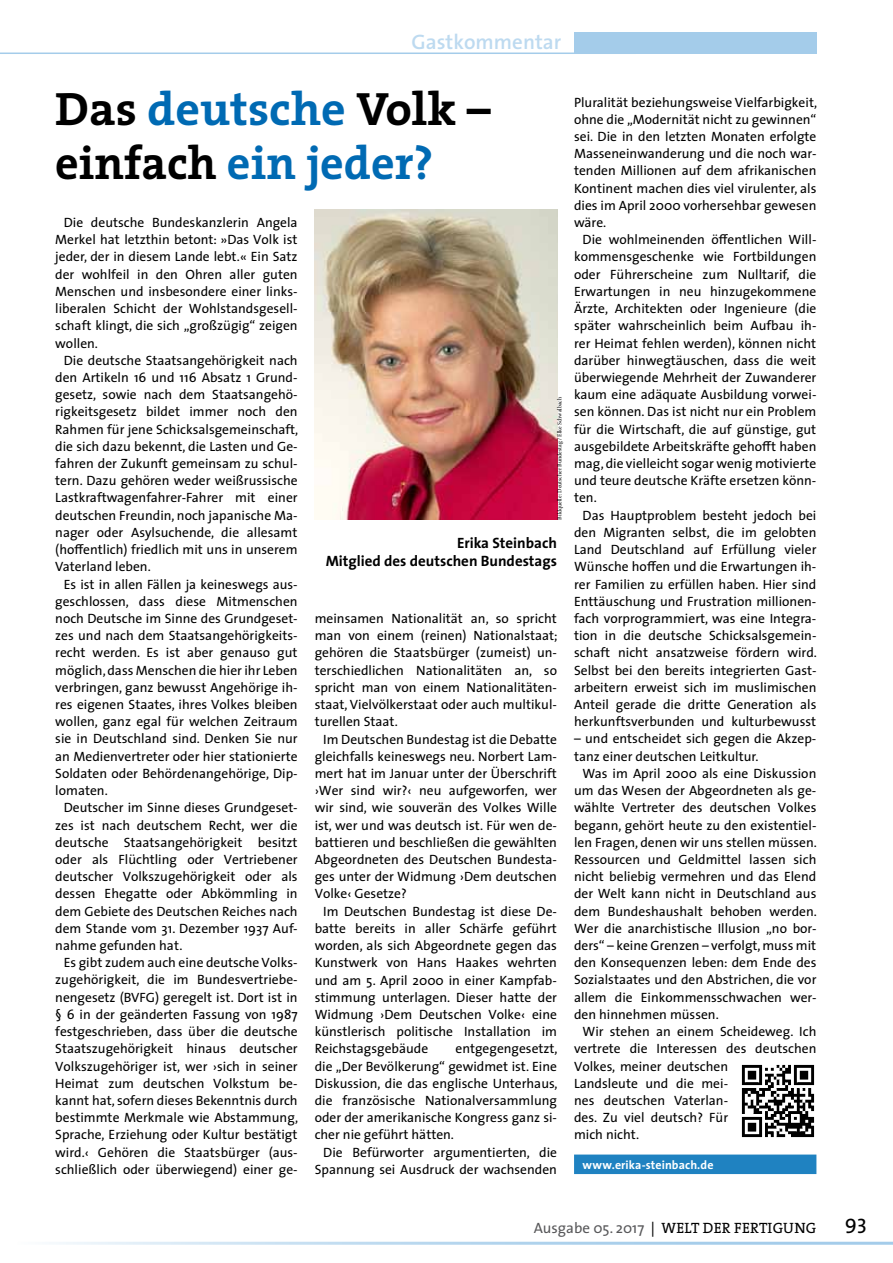
<style>
.page{position:relative;width:893px;height:1263px;background:#fff}
.page>*{position:absolute;margin:0;border:0;box-sizing:border-box;transform-origin:0 0}
.t1{font:700 47.1px/54px "The Serif";color:#006ab3}
.t2{font:600 21px "The Sans";color:#bddaf0}
.t3{font:21px "The Sans Regular Caps";color:#000}
.t4{font:700 15px/18px "The Sans";color:#000;text-align:right}
.t5{font:15px "The Serif";letter-spacing:.015em;color:#000}
.t6{font:13.5px/17.2px "The Sans";color:#000;text-align:justify}
.t7{font:700 12px "The Sans";letter-spacing:.01em;color:#fff}
.t8{font:6px "Minion Pro";color:#000}
.s1{color:#000}
.s2{font-family:"The Sans";color:#58585a}
.s3{font-family:"The Sans"}
</style>
<div class="page">
<div style="left:574px;top:33px;width:242px;height:21px;background:#a4ccea"></div>
<hr style="left:0;top:53px;width:636px;height:1px;background:#a4ccea">
<hr style="left:17px;top:1242px;width:876px;height:3px;background:#a4ccea">
<div style="left:574px;top:1154px;width:242px;height:20px;background:#1f82c1"></div>
<img style="left:315px;top:210px;width:242px;height:310px">
<img style="left:741px;top:1064px;width:74px;height:74px">
<h2 class="t2" style="left:411px;top:24px;width:151px">Gastkommentar</h2>
<h1 class="t1" style="left:55px;top:81px;width:437px"><span class="s1">Das</span> deutsche <span class="s1">Volk – einfach</span> ein jeder?</h1>
<p class="t6" style="left:55px;top:213px;width:244px;text-indent:9px">Die deutsche Bundeskanzlerin Angela Merkel hat letzthin betont: »Das Volk ist jeder, der in diesem Lande lebt.« Ein Satz der wohlfeil in den Ohren aller guten Menschen und insbesondere einer links&shy;liberalen Schicht der Wohlstandsgesell&shy;schaft klingt, die sich „großzügig“ zeigen wollen.</p>
<p class="t6" style="left:55px;top:351px;width:245px;text-indent:9px">Die deutsche Staatsangehörigkeit nach den Artikeln 16 und 116 Absatz 1 Grund&shy;gesetz, sowie nach dem Staatsangehö&shy;rigkeitsgesetz bildet immer noch den Rahmen für jene Schicksalsgemeinschaft, die sich dazu bekennt, die Lasten und Ge&shy;fahren der Zukunft gemeinsam zu schul&shy;tern. Dazu gehören weder weißrussische Lastkraftwagenfahrer-Fahrer mit einer deutschen Freundin, noch japanische Ma&shy;nager oder Asylsuchende, die allesamt (hoffentlich) friedlich mit uns in unserem Vaterland leben.</p>
<p class="t6" style="left:55px;top:575px;width:244px;text-indent:9px">Es ist in allen Fällen ja keineswegs aus&shy;geschlossen, dass diese Mitmenschen noch Deutsche im Sinne des Grundgeset&shy;zes und nach dem Staatsangehörigkeits&shy;recht werden. Es ist aber genauso gut möglich, dass Menschen die hier ihr Leben verbringen, ganz bewusst Angehörige ih&shy;res eigenen Staates, ihres Volkes bleiben wollen, ganz egal für welchen Zeitraum sie in Deutschland sind. Denken Sie nur an Medienvertreter oder hier stationierte Soldaten oder Behördenangehörige, Dip&shy;lomaten.</p>
<p class="t6" style="left:55px;top:799px;width:244px;text-indent:9px">Deutscher im Sinne dieses Grundgeset&shy;zes ist nach deutschem Recht, wer die deutsche Staatsangehörigkeit besitzt oder als Flüchtling oder Vertriebener deutscher Volkszugehörigkeit oder als dessen Ehegatte oder Abkömmling in dem Gebiete des Deutschen Reiches nach dem Stande vom 31. Dezember 1937 Auf&shy;nahme gefunden hat.</p>
<p class="t6" style="left:55px;top:954px;width:245px;text-align:center">Es gibt zudem auch eine deutsche Volks&shy;zugehörigkeit, die im Bundesvertriebe&shy;nengesetz (BVFG) geregelt ist. Dort ist in § 6 in der geänderten Fassung von 1987 festgeschrieben, dass über die deutsche Staatszugehörigkeit hinaus deutscher Volkszugehöriger ist, wer ›sich in seiner Heimat zum deutschen Volkstum be&shy;kannt hat, sofern dieses Bekenntnis durch bestimmte Merkmale wie Abstammung, Sprache, Erziehung oder Kultur bestätigt wird.‹ Gehören die Staatsbürger (aus&shy;schließlich oder überwiegend) einer ge-</p>
<p class="t8" style="left:555px;top:520px;width:124px;rotate:-90deg">Bildquelle: Deutscher Bundestag / Elke Schwalbach</p>
<p class="t4" style="left:326px;top:534px;width:233px">Erika Steinbach<br>Mitglied des deutschen Bundestags</p>
<p class="t6" style="left:315px;top:609px;width:244px">meinsamen Nationalität an, so spricht man von einem (reinen) Nationalstaat; gehören die Staatsbürger (zumeist) un&shy;terschiedlichen Nationalitäten an, so spricht man von einem Nationalitäten&shy;staat, Vielvölkerstaat oder auch multikul&shy;turellen Staat.</p>
<p class="t6" style="left:315px;top:730px;width:244px;text-indent:9px">Im Deutschen Bundestag ist die Debatte gleichfalls keineswegs neu. Norbert Lam&shy;mert hat im Januar unter der Überschrift ›Wer sind wir?‹ neu aufgeworfen, wer wir sind, wie souverän des Volkes Wille ist, wer und was deutsch ist. Für wen de&shy;battieren und beschließen die gewählten Abgeordneten des Deutschen Bundesta&shy;ges unter der Widmung ›Dem deutschen Volke‹ Gesetze?</p>
<p class="t6" style="left:315px;top:902px;width:244px;text-indent:9px">Im Deutschen Bundestag ist diese De&shy;batte bereits in aller Schärfe geführt worden, als sich Abgeordnete gegen das Kunstwerk von Hans Haakes wehrten und am 5. April 2000 in einer Kampfab&shy;stimmung unterlagen. Dieser hatte der Widmung ›Dem Deutschen Volke‹ eine künstlerisch politische Installation im Reichstagsgebäude</p>
<p class="t6" style="left:315px;top:1040px;width:245px;text-indent:141px">entgegengesetzt, die „Der Bevölkerung“ gewidmet ist. Eine Diskussion, die das englische Unterhaus, die französische Nationalversammlung oder der amerikanische Kongress ganz si&shy;cher nie geführt hätten.</p>
<p class="t6" style="left:315px;top:1143px;width:244px;text-align:right">Die Befürworter argumentierten, die<br>Spannung sei Ausdruck der wachsenden</p>
<p class="t6" style="left:574px;top:93px;width:245px">Pluralität beziehungsweise Vielfarbigkeit, ohne die „Modernität nicht zu gewinnen“ sei. Die in den letzten Monaten erfolgte Masseneinwanderung und die noch war&shy;tenden Millionen auf dem afrikanischen Kontinent machen dies viel virulenter, als dies im April 2000 vorhersehbar gewesen wäre.</p>
<p class="t6" style="left:574px;top:231px;width:244px;text-indent:9px">Die wohlmeinenden öffentlichen Will&shy;kommensgeschenke wie Fortbildungen oder Führerscheine zum Nulltarif, die Erwartungen in neu hinzugekommene Ärzte, Architekten oder Ingenieure (die später wahrscheinlich beim Aufbau ih&shy;rer Heimat fehlen werden), können nicht darüber hinwegtäuschen, dass die weit überwiegende Mehrheit der Zuwanderer kaum eine adäquate Ausbildung vorwei&shy;sen können. Das ist nicht nur ein Problem für die Wirtschaft, die auf günstige, gut ausgebildete Arbeitskräfte gehofft haben mag, die vielleicht sogar wenig motivierte und teure deutsche Kräfte ersetzen könn&shy;ten.</p>
<p class="t6" style="left:574px;top:506px;width:244px;text-align:center">Das Hauptproblem besteht jedoch bei den Migranten selbst, die im gelobten Land Deutschland auf Erfüllung vieler Wünsche hoffen und die Erwartungen ih&shy;rer Familien zu erfüllen haben. Hier sind Enttäuschung und Frustration millionen&shy;fach vorprogrammiert, was eine Integra&shy;tion in die deutsche Schicksalsgemein&shy;schaft nicht ansatzweise fördern wird.<br>Selbst bei den bereits integrierten Gast&shy;arbeitern erweist sich im muslimischen Anteil gerade die dritte Generation als herkunftsverbunden und kulturbewusst</p>
<p class="t6" style="left:574px;top:730px;width:244px">– und entscheidet sich gegen die Akzep&shy;tanz einer deutschen Leitkultur.</p>
<p class="t6" style="left:574px;top:764px;width:244px;text-indent:9px">Was im April 2000 als eine Diskussion um das Wesen der Abgeordneten als ge&shy;wählte Vertreter des deutschen Volkes begann, gehört heute zu den existentiel&shy;len Fragen, denen wir uns stellen müssen.<br>Ressourcen und Geldmittel lassen sich nicht beliebig vermehren und das Elend der Welt kann nicht in Deutschland aus dem Bundeshaushalt behoben werden.<br>Wer die anarchistische Illusion „no bor&shy;ders“ – keine Grenzen – verfolgt, muss mit den Konsequenzen leben: dem Ende des Sozialstaates und den Abstrichen, die vor allem die Einkommensschwachen wer&shy;den hinnehmen müssen.</p>
<p class="t6" style="left:574px;top:1022px;width:244px;text-align:left;text-indent:9px">Wir stehen an einem Scheideweg. Ich vertrete die Interessen des deutschen<br>Volkes, meiner deutschen<br>Landsleute und die mei-<br>nes deutschen Vaterlan-<br>des. Zu viel deutsch? Für<br>mich nicht.</p>
<p class="t7" style="left:583px;top:1155px;width:132px">www.erika-steinbach.de</p>
<p class="t5" style="left:534px;top:1216px;width:284px"><span class="s2">Ausgabe 05. 2017</span> <span class="s3">|</span> WELT DER FERTIGUNG</p>
<h2 class="t3" style="left:845px;top:1214px;width:24px">93</h2>
</div>
